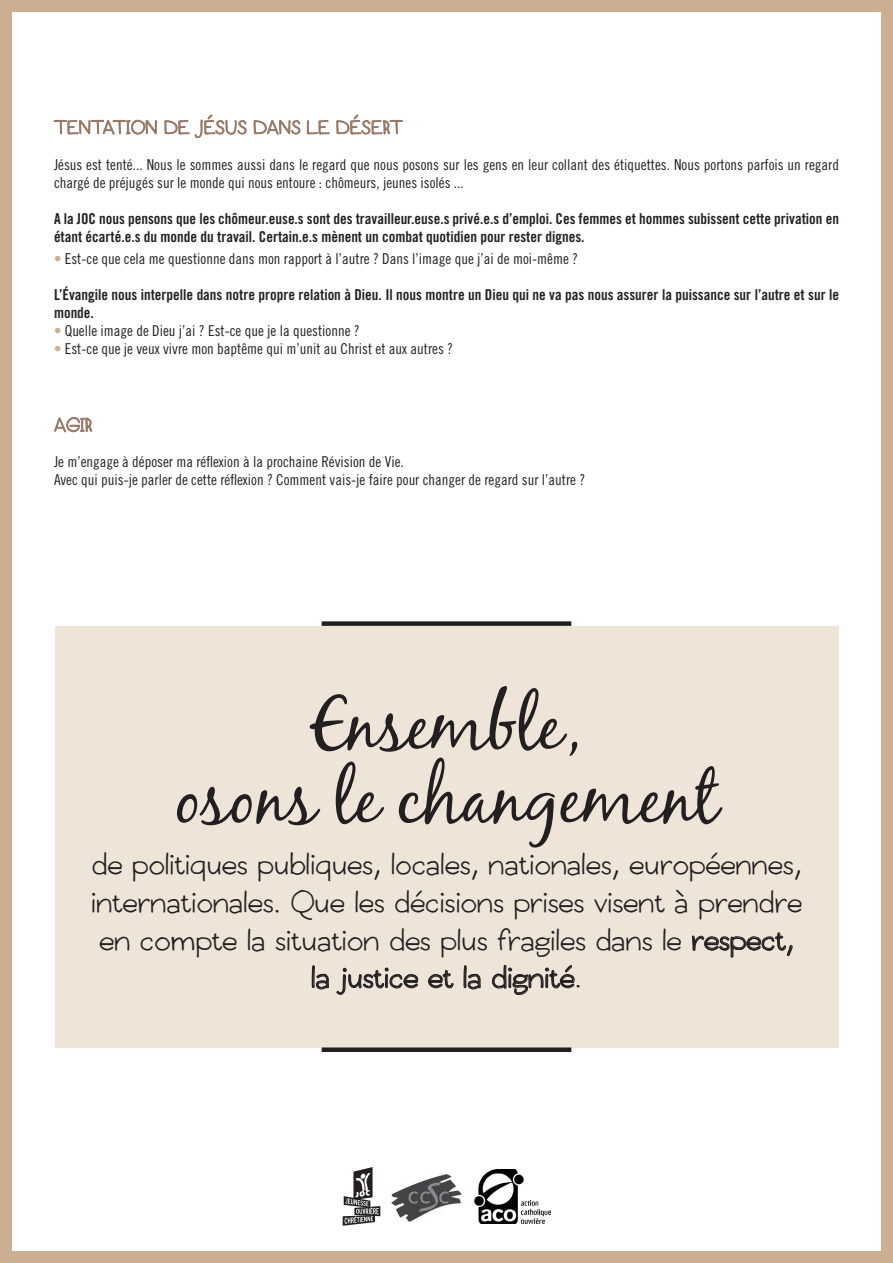
<style>
.page{position:relative;width:893px;height:1263px;background:#fff}
.page>*{position:absolute;margin:0;border:0;box-sizing:border-box;transform-origin:0 0}
.t1{font:72px/73.5px "Black Jack";color:#231f20;text-align:center}
.t2{font:31.5px/37.8px "Boudoir";color:#231f20;text-align:center}
.t3{font:15px/18px "Trade Gothic LT Std Cn 18";color:#231f20}
.t4{font:15px/18px "Trade Gothic LT Std Bd Cn 20";color:#231f20}
.s1{color:#ccaf92}
</style>
<div class="page">
<div style="left:0;top:0;width:893px;height:1263px;border:12px solid #ccaf92"></div>
<img style="left:474px;top:1170px;width:76px;height:53px">
<svg style="left:343px;top:1167px;width:37px;height:59px"></svg>
<img style="left:391px;top:1174px;width:71px;height:48px">
<svg style="left:53px;top:119px;width:104px;height:16px"></svg>
<svg style="left:164px;top:114px;width:83px;height:25px"></svg>
<svg style="left:253px;top:119px;width:48px;height:16px"></svg>
<svg style="left:307px;top:120px;width:23px;height:15px"></svg>
<svg style="left:336px;top:114px;width:67px;height:21px"></svg>
<svg style="left:54px;top:417px;width:39px;height:16px"></svg>
<div style="left:55px;top:626px;width:783px;height:421px;background:#eee4d8"></div>
<div style="left:322px;top:621px;width:249px;height:5px;background:#231f20"></div>
<div style="left:322px;top:1047px;width:249px;height:5px;background:#231f20"></div>
<svg style="left:692px;top:932px;width:101px;height:25px"></svg>
<svg style="left:312px;top:965px;width:17px;height:25px"></svg>
<svg style="left:336px;top:967px;width:82px;height:28px"></svg>
<svg style="left:428px;top:970px;width:25px;height:19px"></svg>
<svg style="left:463px;top:965px;width:18px;height:25px"></svg>
<svg style="left:492px;top:965px;width:83px;height:30px"></svg>
<p class="t3" style="left:54px;top:155px;width:787px">Jésus est tenté... Nous le sommes aussi dans le regard que nous posons sur les gens en leur collant des étiquettes. Nous portons parfois un regard chargé de préjugés sur le monde qui nous entoure : chômeurs, jeunes isolés ...</p>
<p class="t4" style="left:54px;top:209px;width:786px">A la JOC nous pensons que les chômeur.euse.s sont des travailleur.euse.s privé.e.s d’emploi. Ces femmes et hommes subissent cette privation en étant écarté.e.s du monde du travail. Certain.e.s mènent un combat quotidien pour rester dignes.</p>
<p class="t3" style="left:54px;top:249px;width:525px"><span class="s1">•</span> Est-ce que cela me questionne dans mon rapport à l’autre ? Dans l’image que j’ai de moi-même ?</p>
<p class="t4" style="left:54px;top:285px;width:787px">L’Évangile nous interpelle dans notre propre relation à Dieu. Il nous montre un Dieu qui ne va pas nous assurer la puissance sur l’autre et sur le monde.</p>
<p class="t3" style="left:54px;top:321px;width:307px"><span class="s1">•</span> Quelle image de Dieu j’ai ? Est-ce que je la questionne ?</p>
<p class="t3" style="left:54px;top:339px;width:401px"><span class="s1">•</span> Est-ce que je veux vivre mon baptême qui m’unit au Christ et aux autres ?</p>
<p class="t3" style="left:54px;top:453px;width:533px">Je m’engage à déposer ma réflexion à la prochaine Révision de Vie.<br>Avec qui puis-je parler de cette réflexion ? Comment vais-je faire pour changer de regard sur l’autre ?</p>
<h1 class="t1" style="left:175px;top:686px;width:544px">Ensemble,<br>osons le changement</h1>
<h2 class="t2" style="left:91px;top:844px;width:713px">de politiques publiques, locales, nationales, européennes, internationales. Que les décisions prises visent à prendre en compte la situation des plus fragiles dans le respect, la justice et la dignité.</h2>
</div>
